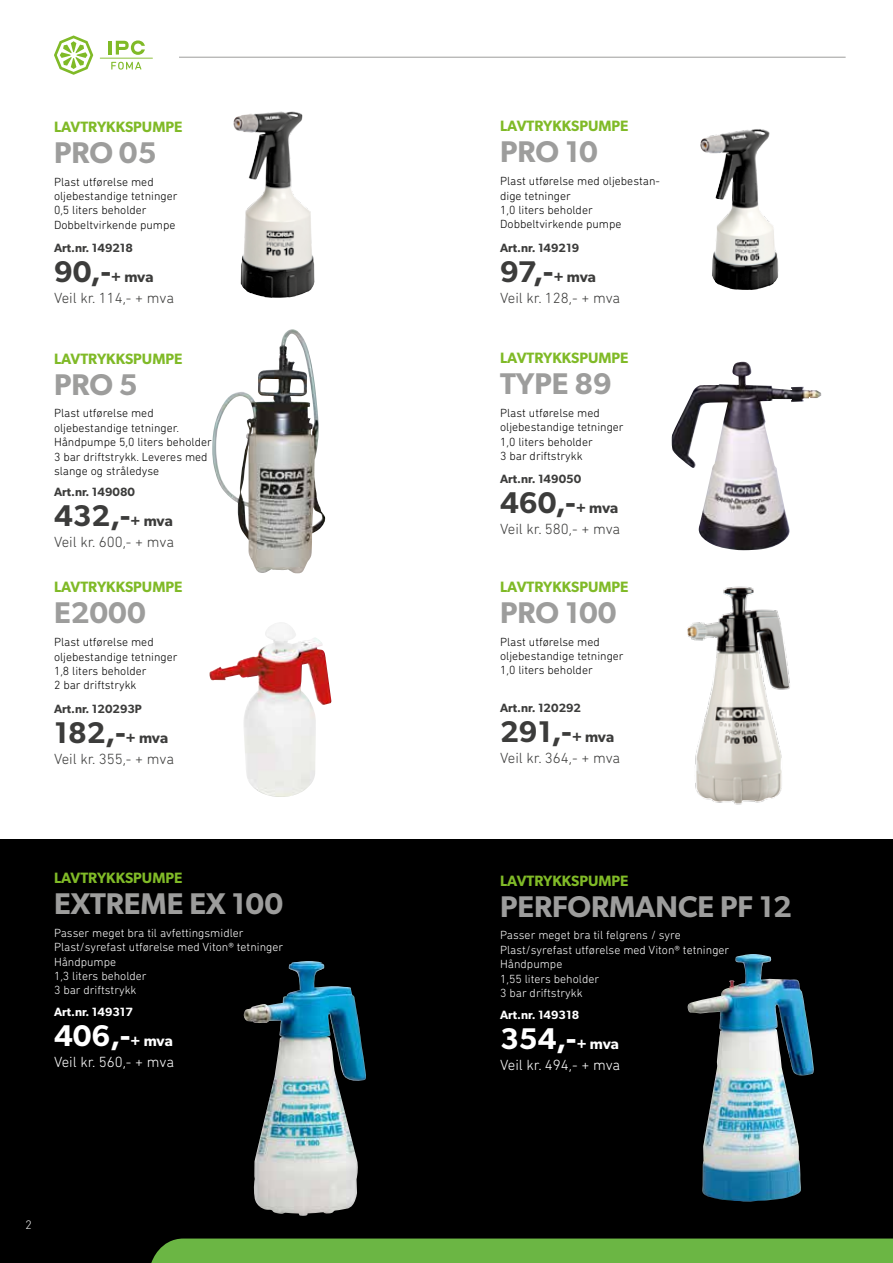
<style>
.page{position:relative;width:893px;height:1263px;background:#fff}
.page>*{position:absolute;margin:0;border:0;box-sizing:border-box;transform-origin:0 0}
.t1{font:600 30px "Gibson";color:#9d9d9c}
.t2{font:600 30px "Gibson";color:#3c3c3b}
.t3{font:600 30px "Gibson";color:#fff}
.t4{font:600 15px "Gibson";color:#80ba27}
.t5{font:300 15px "DIN Next Rounded LT Pro";color:#3c3c3b}
.t6{font:300 15px "DIN Next Rounded LT Pro";color:#fff}
.t7{font:300 12px/14.4px "DIN Next Rounded LT Pro";color:#000}
.t8{font:300 12px/14.4px "DIN Next Rounded LT Pro";color:#fff}
.t9{font:600 12px "Gibson";color:#3c3c3b}
.t10{font:600 12px "Gibson";color:#fff}
.t11{font:300 12px "DIN Round Pro";color:#fff}
.s1{font-size:15px}
</style>
<div class="page">
<div style="left:0;top:839px;width:893px;height:424px;background:#000"></div>
<div style="left:151px;top:1238px;width:742px;height:25px;background:#6bb644"></div>
<img style="left:687px;top:586px;width:103px;height:219px">
<img style="left:700px;top:129px;width:78px;height:161px">
<img style="left:209px;top:622px;width:122px;height:175px">
<img style="left:672px;top:362px;width:149px;height:188px">
<img style="left:233px;top:112px;width:82px;height:186px">
<img style="left:244px;top:961px;width:122px;height:255px">
<img style="left:687px;top:954px;width:127px;height:248px">
<img style="left:212px;top:330px;width:113px;height:243px">
<hr style="left:179px;top:57px;width:667px;height:1px;background:#9d9d9c">
<hr style="left:108px;top:41px;width:3px;height:14px;background:#80ba27">
<svg style="left:116px;top:40px;width:29px;height:15px"></svg>
<hr style="left:100px;top:58px;width:53px;height:1px;background:#80ba27">
<svg style="left:111px;top:62px;width:30px;height:8px"></svg>
<svg style="left:54px;top:36px;width:39px;height:39px"></svg>
<p class="t4" style="left:54px;top:118px;width:130px">LAVTRYKKSPUMPE</p>
<h1 class="t1" style="left:54px;top:135px;width:104px">PRO 05</h1>
<p class="t7" style="left:54px;top:174px;width:125px">Plast utførelse med oljebestandige tetninger<br>0,5 liters beholder<br>Dobbeltvirkende pumpe</p>
<p class="t9" style="left:54px;top:241px;width:81px">Art.nr. 149218</p>
<h1 class="t2" style="left:54px;top:254px;width:101px">90,-<span class="s1">+ mva</span></h1>
<p class="t5" style="left:54px;top:289px;width:122px">Veil kr. 114,- + mva</p>
<p class="t4" style="left:54px;top:349px;width:130px">LAVTRYKKSPUMPE</p>
<h1 class="t1" style="left:54px;top:366px;width:85px">PRO 5</h1>
<p class="t7" style="left:54px;top:406px;width:159px">Plast utførelse med oljebestandige tetninger.<br>Håndpumpe 5,0 liters beholder<br>3 bar driftstrykk. Leveres med slange og stråledyse</p>
<p class="t9" style="left:54px;top:485px;width:83px">Art.nr. 149080</p>
<h1 class="t2" style="left:54px;top:498px;width:120px">432,-<span class="s1">+ mva</span></h1>
<p class="t5" style="left:54px;top:534px;width:122px">Veil kr. 600,- + mva</p>
<p class="t4" style="left:54px;top:578px;width:130px">LAVTRYKKSPUMPE</p>
<h1 class="t1" style="left:54px;top:595px;width:93px">E2000</h1>
<p class="t7" style="left:54px;top:635px;width:125px">Plast utførelse med oljebestandige tetninger<br>1,8 liters beholder<br>2 bar driftstrykk</p>
<p class="t9" style="left:54px;top:701px;width:89px">Art.nr. 120293P</p>
<h1 class="t2" style="left:54px;top:714px;width:116px">182,-<span class="s1">+ mva</span></h1>
<p class="t5" style="left:54px;top:750px;width:122px">Veil kr. 355,- + mva</p>
<p class="t4" style="left:54px;top:869px;width:130px">LAVTRYKKSPUMPE</p>
<h1 class="t1" style="left:54px;top:885px;width:231px">EXTREME EX 100</h1>
<p class="t8" style="left:54px;top:925px;width:231px">Passer meget bra til avfettingsmidler<br>Plast/syrefast utførelse med Viton® tetninger<br>Håndpumpe<br>1,3 liters beholder<br>3 bar driftstrykk</p>
<p class="t10" style="left:54px;top:1004px;width:81px">Art.nr. 149317</p>
<h1 class="t3" style="left:54px;top:1018px;width:120px">406,-<span class="s1">+ mva</span></h1>
<p class="t6" style="left:54px;top:1053px;width:122px">Veil kr. 560,- + mva</p>
<p class="t11" style="left:26px;top:1216px;width:8px">2</p>
<p class="t4" style="left:500px;top:117px;width:130px">LAVTRYKKSPUMPE</p>
<h1 class="t1" style="left:500px;top:134px;width:99px">PRO 10</h1>
<p class="t7" style="left:500px;top:174px;width:161px">Plast utførelse med oljebestan&shy;dige tetninger<br>1,0 liters beholder<br>Dobbeltvirkende pumpe</p>
<p class="t9" style="left:500px;top:240px;width:81px">Art.nr. 149219</p>
<h1 class="t2" style="left:500px;top:253px;width:97px">97,-<span class="s1">+ mva</span></h1>
<p class="t5" style="left:500px;top:289px;width:122px">Veil kr. 128,- + mva</p>
<p class="t4" style="left:500px;top:349px;width:130px">LAVTRYKKSPUMPE</p>
<h1 class="t1" style="left:500px;top:366px;width:113px">TYPE 89</h1>
<p class="t7" style="left:500px;top:405px;width:125px">Plast utførelse med oljebestandige tetninger<br>1,0 liters beholder<br>3 bar driftstrykk</p>
<p class="t9" style="left:500px;top:472px;width:83px">Art.nr. 149050</p>
<h1 class="t2" style="left:500px;top:485px;width:120px">460,-<span class="s1">+ mva</span></h1>
<p class="t5" style="left:500px;top:521px;width:122px">Veil kr. 580,- + mva</p>
<p class="t4" style="left:500px;top:578px;width:130px">LAVTRYKKSPUMPE</p>
<h1 class="t1" style="left:500px;top:594px;width:118px">PRO 100</h1>
<p class="t7" style="left:500px;top:634px;width:125px">Plast utførelse med oljebestandige tetninger<br>1,0 liters beholder</p>
<p class="t9" style="left:500px;top:701px;width:82px">Art.nr. 120292</p>
<h1 class="t2" style="left:500px;top:714px;width:116px">291,-<span class="s1">+ mva</span></h1>
<p class="t5" style="left:500px;top:749px;width:122px">Veil kr. 364,- + mva</p>
<p class="t4" style="left:500px;top:871px;width:130px">LAVTRYKKSPUMPE</p>
<h1 class="t1" style="left:500px;top:888px;width:293px">PERFORMANCE PF 12</h1>
<p class="t8" style="left:500px;top:928px;width:231px">Passer meget bra til felgrens / syre<br>Plast/syrefast utførelse med Viton® tetninger<br>Håndpumpe<br>1,55 liters beholder<br>3 bar driftstrykk</p>
<p class="t10" style="left:500px;top:1007px;width:81px">Art.nr. 149318</p>
<h1 class="t3" style="left:500px;top:1020px;width:120px">354,-<span class="s1">+ mva</span></h1>
<p class="t6" style="left:500px;top:1056px;width:122px">Veil kr. 494,- + mva</p>
</div>
